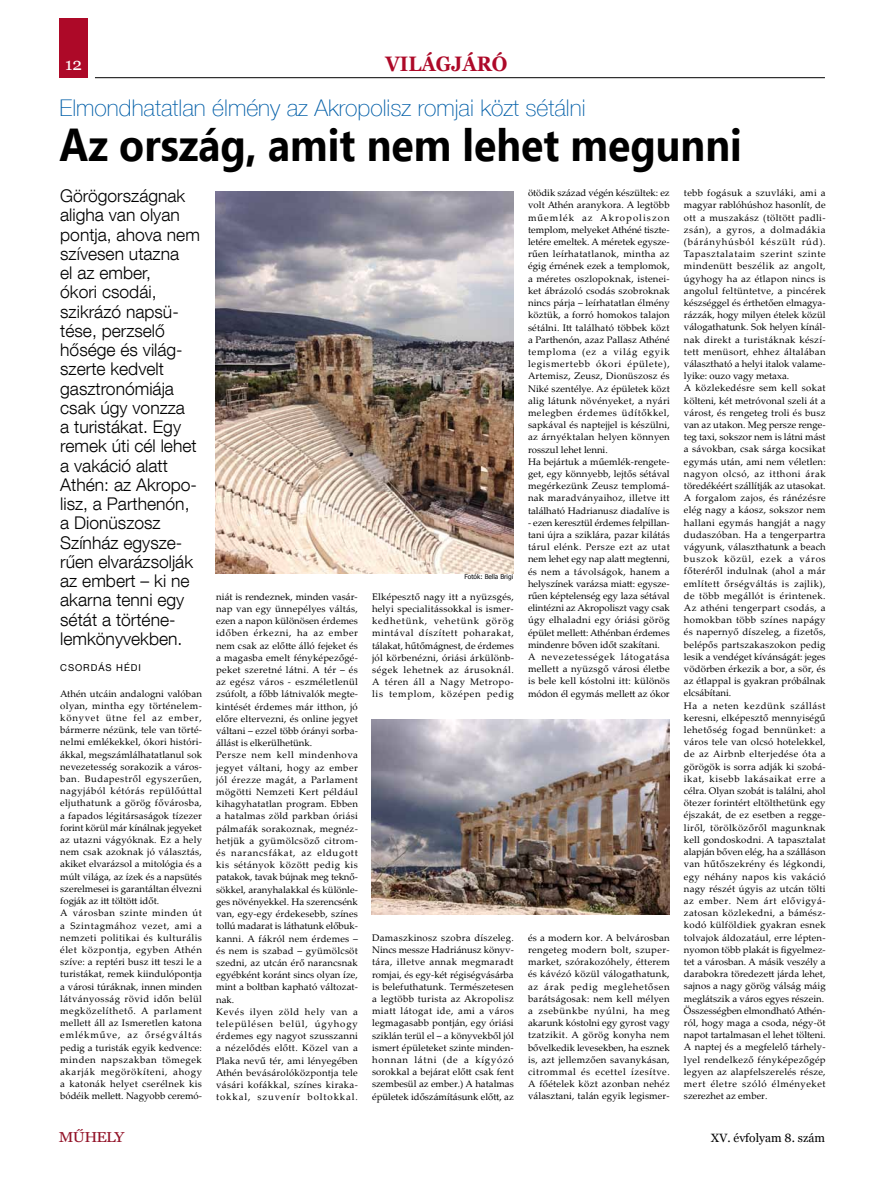
<style>
.page{position:relative;width:893px;height:1191px;background:#fff}
.page>*{position:absolute;margin:0;border:0;box-sizing:border-box;transform-origin:0 0}
.t1{font:700 45.1px "Ebrima";color:#000;scale:.91 1}
.t2{font:100 23px "Helvetica Neue LT Com";color:#005ea8}
.t3{font:700 20.9px "Georgia";color:#ad0928;scale:.91 1}
.t4{font:300 17.5px/19.3px "Helvetica Neue LT Com";color:#000}
.t5{font:17px "Georgia";color:#fff}
.t6{font:14.4px "Georgia";letter-spacing:-.055em;color:#931328;scale:1.11 1}
.t7{font:12px "Georgia";color:#000}
.t8{font:9.5px/12.2px "Palatino Linotype";letter-spacing:.02em;color:#000}
.t9{font:9.5px/12.2px "Palatino Linotype";color:#000}
.t10{font:9.5px "Helvetica Neue LT Com";letter-spacing:.1em;color:#000}
.t11{font:6.5px "Tahoma";color:#000}
</style>
<div class="page">
<div style="left:60px;top:18px;width:28px;height:60px;background:#ad0928"></div>
<hr style="left:95px;top:77px;width:730px;height:1px;background:#000">
<img style="left:215px;top:192px;width:298px;height:381px">
<img style="left:371px;top:719px;width:298px;height:195px">
<h3 class="t5" style="left:65px;top:54px;width:18px">12</h3>
<h3 class="t3" style="left:385px;top:51px;width:134px">VILÁGJÁRÓ</h3>
<h2 class="t2" style="left:60px;top:94px;width:528px">Elmondhatatlan élmény az Akropolisz romjai közt sétálni</h2>
<h1 class="t1" style="left:60px;top:111px;width:751px">Az ország, amit nem lehet megunni</h1>
<p class="t4" style="left:60px;top:186px;width:141px">Görögországnak aligha van olyan pontja, ahova nem szívesen utazna<br>el az ember,<br>ókori csodái, szikrázó napsü&shy;tése, perzselő hősége és világ&shy;szerte kedvelt gasztronómiája csak úgy vonzza<br>a turistákat. Egy remek úti cél lehet a vakáció alatt<br>Athén: az Akropo&shy;lisz, a Parthenón, a Dionüszosz<br>Színház egysze&shy;rűen elvarázsolják az embert – ki ne akarna tenni egy sétát a történe&shy;lemkönyvekben.</p>
<p class="t10" style="left:60px;top:661px;width:81px">CSORDÁS H ÉDI</p>
<p class="t8" style="left:60px;top:687px;width:143px">Athén utcáin andalogni valóban olyan, mintha egy történelem&shy;könyvet ütne fel az ember, bármerre nézünk, tele van törté&shy;nelmi emlékekkel, ókori históri&shy;ákkal, megszámlálhatatlanul sok nevezetesség sorakozik a város&shy;ban. Budapestről egyszerűen, nagyjából kétórás repülőúttal eljuthatunk a görög fővárosba, a fapados légitársaságok tízezer forint körül már kínálnak jegyeket az utazni vágyóknak. Ez a hely nem csak azoknak jó választás, akiket elvarázsol a mitológia és a múlt világa, az ízek és a napsütés szerelmesei is garantáltan élvezni fogják az itt töltött időt.<br>A városban szinte minden út a Szintagmához vezet, ami a nemzeti politikai és kulturális élet központja, egyben Athén szíve: a reptéri busz itt teszi le a turistákat, remek kiindulópontja a városi túráknak, innen minden látványosság rövid időn belül megközelíthető. A parlament mellett áll az Ismeretlen katona emlékműve, az őrségváltás pedig a turisták egyik kedvence: minden napszakban tömegek akarják megörökíteni, ahogy a katonák helyet cserélnek kis bódéik mellett. Nagyobb ceremó-</p>
<p class="t11" style="left:465px;top:572px;width:50px">Fotók: Bella Brigi</p>
<p class="t8" style="left:216px;top:590px;width:143px">niát is rendeznek, minden vasár&shy;nap van egy ünnepélyes váltás, ezen a napon különösen érdemes időben érkezni, ha az ember nem csak az előtte álló fejeket és a magasba emelt fényképezőgé&shy;peket szeretné látni. A tér – és az egész város - eszméletlenül zsúfolt, a főbb látnivalók megte&shy;kintését érdemes már itthon, jó előre eltervezni, és online jegyet váltani – ezzel több órányi sorba&shy;állást is elkerülhetünk.<br>Persze nem kell mindenhova jegyet váltani, hogy az ember jól érezze magát, a Parlament mögötti Nemzeti Kert például kihagyhatatlan program. Ebben a hatalmas zöld parkban óriási pálmafák sorakoznak, megnéz&shy;hetjük a gyümölcsöző citrom&shy;és narancsfákat, az eldugott kis sétányok között pedig kis patakok, tavak bújnak meg teknő&shy;sökkel, aranyhalakkal és különle&shy;ges növényekkel. Ha szerencsénk van, egy-egy érdekesebb, színes tollú madarat is láthatunk előbuk&shy;kanni. A fákról nem érdemes – és nem is szabad – gyümölcsöt szedni, az utcán érő narancsnak egyébként koránt sincs olyan íze, mint a boltban kapható változat&shy;nak.<br>Kevés ilyen zöld hely van a településen belül, úgyhogy érdemes egy nagyot szusszanni a nézelődés előtt. Közel van a<br>Plaka nevű tér, ami lényegében<br>Athén bevásárolóközpontja tele vásári kofákkal, színes kiraka&shy;tokkal, szuvenír boltokkal.</p>
<p class="t8" style="left:372px;top:590px;width:143px;text-align:justify">Elképesztő nagy itt a nyüzsgés, helyi specialitássokkal is ismer&shy;kedhetünk, vehetünk görög mintával díszített poharakat, tálakat, hűtőmágnest, de érdemes jól körbenézni, óriási árkülönb&shy;ségek lehetnek az árusoknál.<br>A téren áll a Nagy Metropo&shy;lis templom, középen pedig</p>
<p class="t8" style="left:372px;top:931px;width:143px;text-align:justify">Damaszkinosz szobra díszeleg.<br>Nincs messze Hadriánusz könyv&shy;tára, illetve annak megmaradt romjai, és egy-két régiségvásárba is belefuthatunk. Természetesen a legtöbb turista az Akropolisz miatt látogat ide, ami a város legmagasabb pontján, egy óriási sziklán terül el – a könyvekből jól ismert épületeket szinte minden&shy;honnan látni (de a kígyózó sorokkal a bejárat előtt csak fent szembesül az ember.) A hatalmas épületek időszámításunk előtt, az</p>
<p class="t8" style="left:528px;top:186px;width:143px">ötödik század végén készültek: ez volt Athén aranykora. A legtöbb műemlék az Akropoliszon templom, melyeket Athéné tiszte&shy;letére emeltek. A méretek egysze&shy;rűen leírhatatlanok, mintha az égig érnének ezek a templomok, a méretes oszlopoknak, istenei&shy;ket ábrázoló csodás szobroknak nincs párja – leírhatatlan élmény köztük, a forró homokos talajon sétálni. Itt található többek közt a Parthenón, azaz Pallasz Athéné temploma (ez a világ egyik legismertebb ókori épülete),<br>Artemisz, Zeusz, Dionüszosz és<br>Niké szentélye. Az épületek közt alig látunk növényeket, a nyári melegben érdemes üdítőkkel, sapkával és naptejjel is készülni, az árnyéktalan helyen könnyen rosszul lehet lenni.<br>Ha bejártuk a műemlék-rengete&shy;get, egy könnyebb, lejtős sétával megérkezünk Zeusz templomá&shy;nak maradványaihoz, illetve itt található Hadrianusz diadalíve is</p>
<p class="t9" style="left:528px;top:516px;width:143px">- ezen keresztül érdemes felpillan&shy;tani újra a sziklára, pazar kilátás tárul elénk. Persze ezt az utat nem lehet egy nap alatt megtenni, és nem a távolságok, hanem a helyszínek varázsa miatt: egysze&shy;rűen képtelenség egy laza sétával elintézni az Akropoliszt vagy csak úgy elhaladni egy óriási görög épület mellett: Athénban érdemes mindenre bőven időt szakítani.<br>A nevezetességek látogatása mellett a nyüzsgő városi életbe is bele kell kóstolni itt: különös módon él egymás mellett az ókor</p>
<p class="t8" style="left:528px;top:931px;width:143px;text-align:justify">és a modern kor. A belvárosban rengeteg modern bolt, szuper&shy;market, szórakozóhely, étterem és kávézó közül válogathatunk, az árak pedig meglehetősen barátságosak: nem kell mélyen a zsebünkbe nyúlni, ha meg akarunk kóstolni egy gyrost vagy tzatzikit. A görög konyha nem bővelkedik levesekben, ha esznek is, azt jellemzően savanykásan, citrommal és ecettel ízesítve.<br>A főételek közt azonban nehéz választani, talán egyik legismer-</p>
<p class="t8" style="left:684px;top:186px;width:143px">tebb fogásuk a szuvláki, ami a magyar rablóhúshoz hasonlít, de ott a muszakász (töltött padli&shy;zsán), a gyros, a dolmadákia (bárányhúsból készült rúd).<br>Tapasztalataim szerint szinte mindenütt beszélik az angolt, úgyhogy ha az étlapon nincs is angolul feltüntetve, a pincérek készséggel és érthetően elmagya&shy;rázzák, hogy milyen ételek közül válogathatunk. Sok helyen kínál&shy;nak direkt a turistáknak készí&shy;tett menüsort, ehhez általában választható a helyi italok valame&shy;lyike: ouzo vagy metaxa.<br>A közlekedésre sem kell sokat költeni, két metróvonal szeli át a várost, és rengeteg troli és busz van az utakon. Meg persze renge&shy;teg taxi, sokszor nem is látni mást a sávokban, csak sárga kocsikat egymás után, ami nem véletlen: nagyon olcsó, az itthoni árak töredékéért szállítják az utasokat.<br>A forgalom zajos, és ránézésre elég nagy a káosz, sokszor nem hallani egymás hangját a nagy dudaszóban. Ha a tengerpartra vágyunk, választhatunk a beach buszok közül, ezek a város főteréről indulnak (ahol a már említett őrségváltás is zajlik), de több megállót is érintenek.<br>Az athéni tengerpart csodás, a homokban több színes napágy és napernyő díszeleg, a fizetős, belépős partszakaszokon pedig lesik a vendéget kívánságát: jeges vödörben érkezik a bor, a sör, és az étlappal is gyakran próbálnak elcsábítani.<br>Ha a neten kezdünk szállást keresni, elképesztő mennyiségű lehetőség fogad bennünket: a város tele van olcsó hotelekkel, de az Airbnb elterjedése óta a görögök is sorra adják ki szobá&shy;ikat, kisebb lakásaikat erre a célra. Olyan szobát is találni, ahol ötezer forintért eltölthetünk egy éjszakát, de ez esetben a regge&shy;liről, törölközőről magunknak kell gondoskodni. A tapasztalat alapján bőven elég, ha a szálláson van hűtőszekrény és légkondi, egy néhány napos kis vakáció nagy részét úgyis az utcán tölti az ember. Nem árt elővigyá&shy;zatosan közlekedni, a bámész&shy;kodó külföldiek gyakran esnek tolvajok áldozatául, erre lépten&shy;nyomon több plakát is figyelmez&shy;tet a városban. A másik veszély a darabokra töredezett járda lehet, sajnos a nagy görög válság máig meglátszik a város egyes részein.<br>Összességben elmondható Athén&shy;ról, hogy maga a csoda, négy-öt napot tartalmasan el lehet tölteni.<br>A naptej és a megfelelő tárhel - lyel rendelkező fényképezőgép legyen az alapfelszerelés része, mert életre szóló élményeket szerezhet az ember.</p>
<h3 class="t6" style="left:59px;top:1128px;width:60px">MŰHELY</h3>
<p class="t7" style="left:711px;top:1130px;width:116px">XV. évfolyam 8. szám</p>
</div>
